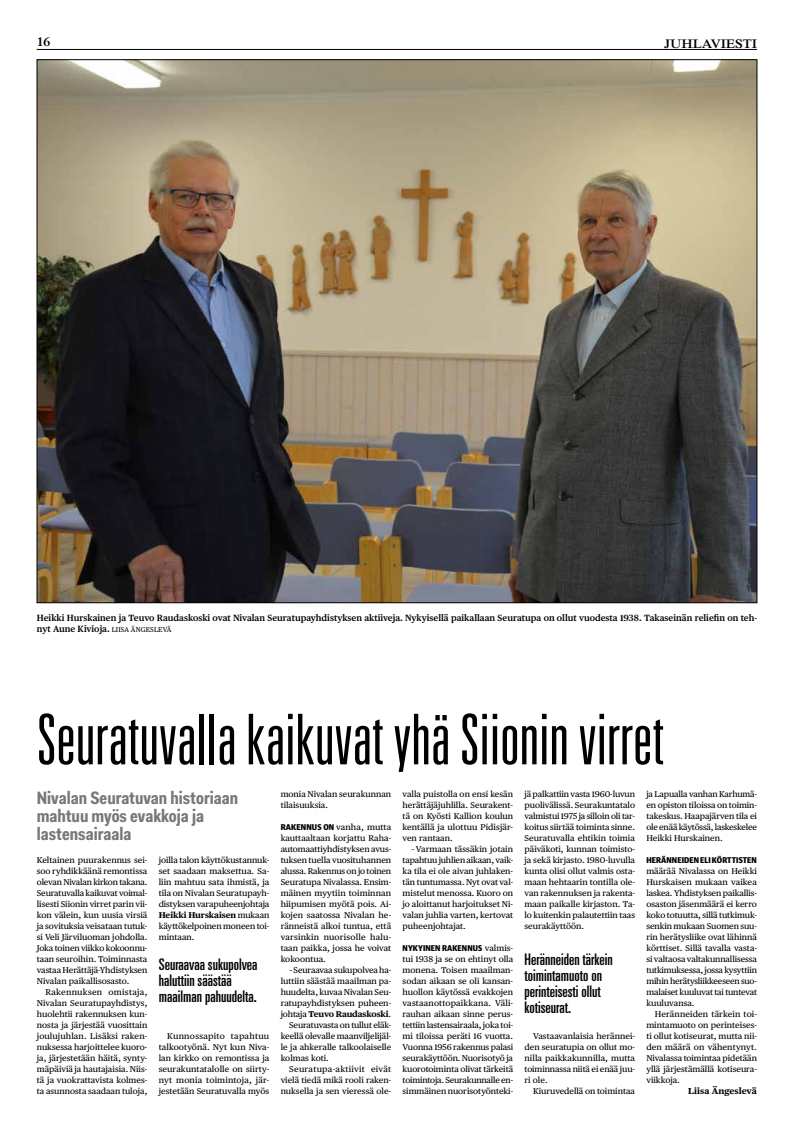
<style>
.page{position:relative;width:794px;height:1134px;background:#fff}
.page>*{position:absolute;margin:0;border:0;box-sizing:border-box;transform-origin:0 0}
.t1{font:300 ultra-condensed 70px "Univers";color:#000}
.t2{font:700 18px/18px "Fakt Con Pro";color:#77787b}
.t3{font:ultra-condensed 16px/16px "Univers";color:#000}
.t4{font:700 13px "Iskoola Pota";color:#000}
.t5{font:600 9px/11px "Publico Text G3";color:#000}
.t6{font:700 8.7px "Publico Text G3";color:#000;scale:1.05 1}
.t7{font:8.4px/11px "Publico Text G3";color:#000;text-align:justify;scale:1.05 1}
.t8{font:8.4px/11px "Publico Text G3";color:#000;text-align:justify;scale:1.06 1}
.t9{font:8.4px/11px "Publico Text G3";color:#000;text-align:justify;scale:1.04 1}
.t10{font:700 8.4px "Guardian Sans Cond";letter-spacing:.01em;color:#000;scale:1.05 1}
.t11{font:700 8.4px "Publico Text G3";letter-spacing:-.015em;color:#000;scale:1.04 1}
.t12{font:8.4px "Publico Text G3";letter-spacing:.03em;color:#000;scale:1.06 1}
.s1{font-weight:400;font-size:7px}
.s2{font-family:"Guardian Sans Cond";font-weight:700}
.s3{font-weight:400}
.s4{font-family:"Publico Text G3";font-weight:400}
.s5{font-weight:700}
</style>
<div class="page">
<hr style="left:37px;top:49px;width:720px;height:1px;background:#000">
<img style="left:39px;top:62px;width:716px;height:539px">
<h3 class="t4" style="left:37px;top:34px;width:15px">16</h3>
<h3 class="t4" style="left:664px;top:36px;width:94px">JUHLAVIESTI</h3>
<p class="t5" style="left:37px;top:612px;width:721px">Heikki Hurskainen ja Teuvo Raudaskoski ovat Nivalan Seuratupayhdistyksen aktiiveja. Nykyisellä paikallaan Seuratupa on ollut vuodesta 1938. Takaseinän reliefin on teh&shy;nyt Aune Kivioja. <span class="s1">LIISA ÄNGESLEVÄ</span></p>
<h1 class="t1" style="left:37px;top:703px;width:629px">Seuratuvalla kaikuvat yhä Siionin virret</h1>
<h2 class="t2" style="left:37px;top:788px;width:203px">Nivalan Seuratuvan historiaan mahtuu myös evakkoja ja lastensairaala</h2>
<p class="t7" style="left:281px;top:788px;width:107px">monia Nivalan seurakunnan tilaisuuksia.</p>
<p class="t8" style="left:281px;top:821px;width:106px"><span class="s2">RAKENNUS ON</span> vanha, mutta kauttaaltaan korjattu Raha&shy;automaattiyhdistyksen avus&shy;tuksen tuella vuosituhannen alussa. Rakennus on jo toinen Seuratupa Nivalassa. Ensim&shy;mäinen myytiin toiminnan hiipumisen myötä pois. Ai&shy;kojen saatossa Nivalan he&shy;ränneistä alkoi tuntua, että varsinkin nuorisolle halu&shy;taan paikka, jossa he voivat kokoontua.</p>
<p class="t9" style="left:289px;top:964px;width:100px">– Seuraavaa sukupolvea ha-</p>
<p class="t7" style="left:281px;top:975px;width:107px">luttiin säästää maailman pa-</p>
<p class="t9" style="left:281px;top:986px;width:108px">huudelta, kuvaa Nivalan Seu-</p>
<p class="t7" style="left:281px;top:997px;width:107px">ratupayhdistyksen puheen-</p>
<p class="t11" style="left:281px;top:1007px;width:108px"><span class="s3">johtaja</span> Teuvo Raudaskoski<span class="s3">.</span></p>
<p class="t9" style="left:289px;top:1019px;width:100px">Seuratuvasta on tullut eläk-</p>
<p class="t7" style="left:281px;top:1030px;width:107px">keellä olevalle maanviljelijäl-</p>
<p class="t7" style="left:281px;top:1041px;width:107px">le ja ahkeralle talkoolaiselle</p>
<p class="t7" style="left:281px;top:1052px;width:47px">kolmas koti.</p>
<p class="t12" style="left:289px;top:1062px;width:98px">Seuratupa-aktiivit eivät</p>
<p class="t7" style="left:281px;top:1074px;width:107px">vielä tiedä mikä rooli raken-</p>
<p class="t7" style="left:281px;top:1085px;width:107px">nuksella ja sen vieressä ole-</p>
<p class="t9" style="left:524px;top:788px;width:108px">jä palkattiin vasta 1960-luvun puolivälissä. Seurakuntatalo valmistui 1975 ja silloin oli tar&shy;koitus siirtää toiminta sinne.<br>Seuratuvalla ehtikin toimia päiväkoti, kunnan toimisto&shy;ja sekä kirjasto. 1980-luvulla kunta olisi ollut valmis osta&shy;maan hehtaarin tontilla ole&shy;van rakennuksen ja rakenta&shy;maan paikalle kirjaston. Ta&shy;lo kuitenkin palautettiin taas seurakäyttöön.</p>
<p class="t9" style="left:646px;top:788px;width:108px">ja Lapualla vanhan Karhumä&shy;en opiston tiloissa on toimin&shy;takeskus. Haapajärven tila ei ole enää käytössä, laskeskelee Heikki Hurskainen.</p>
<p class="t10" style="left:646px;top:854px;width:107px">HERÄNNEIDEN ELI KÖRTTISTEN</p>
<p class="t7" style="left:646px;top:865px;width:107px">määrää Nivalassa on Heikki Hurskaisen mukaan vaikea laskea. Yhdistyksen paikallis&shy;osaston jäsenmäärä ei kerro koko totuutta, sillä tutkimuk&shy;senkin mukaan Suomen suu&shy;rin herätysliike ovat lähinnä körttiset. Sillä tavalla vasta&shy;si valtaosa valtakunnallisessa tutkimuksessa, jossa kysyttiin mihin herätysliikkeeseen suo&shy;malaiset kuuluvat tai tuntevat kuuluvansa.</p>
<p class="t8" style="left:646px;top:1008px;width:106px;text-indent:9px">Heränneiden tärkein toi&shy;mintamuoto on perinteises&shy;ti ollut kotiseurat, mutta nii&shy;den määrä on vähentynyt.<br>Nivalassa toimintaa pidetään yllä järjestämällä kotiseura&shy;viikkoja.</p>
<p class="t6" style="left:688px;top:1084px;width:67px">Liisa Ängeslevä</p>
<p class="t7" style="left:402px;top:788px;width:107px">valla puistolla on ensi kesän herättäjäjuhlilla. Seurakent&shy;tä on Kyösti Kallion koulun kentällä ja ulottuu Pidisjär&shy;ven rantaan.</p>
<p class="t7" style="left:402px;top:843px;width:107px;text-indent:9px">– Varmaan tässäkin jotain tapahtuu juhlien aikaan, vaik&shy;ka tila ei ole aivan juhlaken&shy;tän tuntumassa. Nyt ovat val&shy;mistelut menossa. Kuoro on jo aloittanut harjoitukset Ni&shy;valan juhlia varten, kertovat puheenjohtajat.</p>
<p class="t10" style="left:402px;top:942px;width:107px">NYKYINEN RAKENNUS <span class="s4">valmis-</span></p>
<p class="t7" style="left:402px;top:953px;width:107px">tui 1938 ja se on ehtinyt olla monena. Toisen maailman&shy;sodan aikaan se oli kansan&shy;huollon käytössä evakkojen vastaanottopaikkana. Väli&shy;rauhan aikaan sinne perus&shy;tettiin lastensairaala, joka toi&shy;mi tiloissa peräti 16 vuotta.<br>Vuonna 1956 rakennus palasi seurakäyttöön. Nuorisotyö ja kuorotoiminta olivat tärkeitä toimintoja. Seurakunnalle en&shy;simmäinen nuorisotyönteki-</p>
<p class="t7" style="left:37px;top:854px;width:107px">Keltainen puurakennus sei&shy;soo ryhdikkäänä remontissa olevan Nivalan kirkon takana.<br>Seuratuvalla kaikuvat voimal&shy;lisesti Siionin virret parin vii&shy;kon välein, kun uusia virsiä ja sovituksia veisataan tutuk&shy;si Veli Järviluoman johdolla.<br>Joka toinen viikko kokoonnu&shy;taan seuroihin. Toiminnasta vastaa Herättäjä-Yhdistyksen Nivalan paikallisosasto.</p>
<p class="t8" style="left:37px;top:986px;width:106px;text-indent:9px">Rakennuksen omistaja, Nivalan Seuratupayhdistys, huolehtii rakennuksen kun&shy;nosta ja järjestää vuosittain joulujuhlan. Lisäksi raken&shy;nuksessa harjoittelee kuoro&shy;ja, järjestetään häitä, synty&shy;mäpäiviä ja hautajaisia. Niis&shy;tä ja vuokrattavista kolmes&shy;ta asunnosta saadaan tuloja,</p>
<p class="t7" style="left:159px;top:854px;width:107px">joilla talon käyttökustannuk&shy;set saadaan maksettua. Sa&shy;liin mahtuu sata ihmistä, ja tila on Nivalan Seuratupayh&shy;distyksen varapuheenjohtaja <span class="s5">Heikki Hurskaisen</span> mukaan käyttökelpoinen moneen toi&shy;mintaan.</p>
<h3 class="t3" style="left:159px;top:956px;width:100px">Seuraavaa sukupolvea haluttiin säästää maailman pahuudelta.</h3>
<h3 class="t3" style="left:524px;top:951px;width:90px">Heränneiden tärkein toimintamuoto on perinteisesti ollut kotiseurat.</h3>
<p class="t7" style="left:524px;top:1030px;width:107px;text-indent:9px">Vastaavanlaisia herännei&shy;den seuratupia on ollut mo&shy;nilla paikkakunnilla, mutta toiminnassa niitä ei enää juu&shy;ri ole.</p>
<p class="t7" style="left:533px;top:1085px;width:99px">Kiuruvedellä on toimintaa</p>
<p class="t8" style="left:159px;top:1030px;width:106px;text-indent:9px">Kunnossapito tapahtuu talkootyönä. Nyt kun Niva&shy;lan kirkko on remontissa ja seurakuntatalolle on siirty&shy;nyt monia toimintoja, jär&shy;jestetään Seuratuvalla myös</p>
</div>
